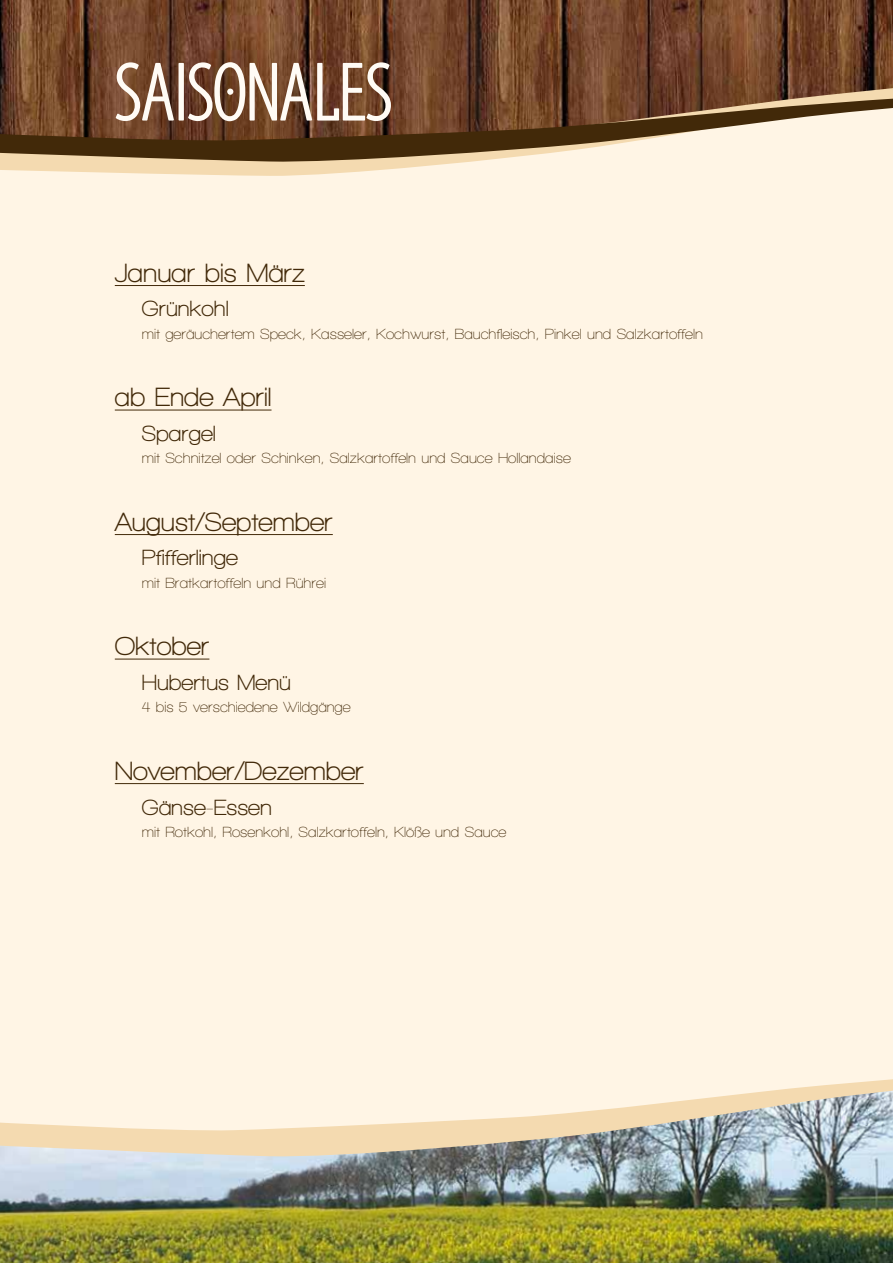
<style>
.page{position:relative;width:893px;height:1263px;background:#fff}
.page>*{position:absolute;margin:0;border:0;box-sizing:border-box;transform-origin:0 0}
.t1{font:condensed 85.35px "Santana";color:#fffbf5}
.t2{font:700 27px "Walkway";color:#422909}
.t3{font:700 22.5px "Walkway";color:#422909}
.t4{font:600 15px "Walkway";color:#422909}
</style>
<div class="page">
<img style="left:0;top:0;width:893px;height:87px">
<img style="left:0;top:1158px;width:893px;height:105px">
<div style="left:0;top:176px;width:893px;height:902px;background:#fff5e5"></div>
<svg style="left:0;top:87px;width:893px;height:89px;background:#bba087"></svg>
<svg style="left:0;top:98px;width:893px;height:65px;background:#896c51"></svg>
<svg style="left:0;top:1078px;width:893px;height:80px;background:#e2dac9"></svg>
<hr style="left:115px;top:285px;width:190px;height:1px;background:#422909">
<hr style="left:115px;top:410px;width:157px;height:1px;background:#422909">
<hr style="left:115px;top:534px;width:218px;height:1px;background:#422909">
<hr style="left:115px;top:659px;width:94px;height:1px;background:#422909">
<hr style="left:115px;top:783px;width:249px;height:1px;background:#422909">
<h1 class="t1" style="left:115px;top:51px;width:279px">SAISONALES</h1>
<h2 class="t2" style="left:115px;top:258px;width:192px">Januar bis März</h2>
<h3 class="t3" style="left:142px;top:297px;width:88px">Grünkohl</h3>
<p class="t4" style="left:142px;top:326px;width:563px">mit geräuchertem Speck, Kasseler, Kochwurst, Bauchfleisch, Pinkel und Salzkartoffeln</p>
<h2 class="t2" style="left:115px;top:383px;width:158px">ab Ende April</h2>
<h3 class="t3" style="left:142px;top:421px;width:76px">Spargel</h3>
<p class="t4" style="left:142px;top:450px;width:431px">mit Schnitzel oder Schinken, Salzkartoffeln und Sauce Hollandaise</p>
<h2 class="t2" style="left:115px;top:507px;width:219px">August/September</h2>
<h3 class="t3" style="left:142px;top:546px;width:98px">Pfifferlinge</h3>
<p class="t4" style="left:142px;top:575px;width:186px">mit Bratkartoffeln und Rührei</p>
<h2 class="t2" style="left:115px;top:632px;width:96px">Oktober</h2>
<h3 class="t3" style="left:142px;top:670px;width:151px">Hubertus Menü</h3>
<p class="t4" style="left:142px;top:699px;width:210px">4 bis 5 verschiedene Wildgänge</p>
<h2 class="t2" style="left:115px;top:756px;width:250px">November/Dezember</h2>
<h3 class="t3" style="left:142px;top:795px;width:132px">Gänse-Essen</h3>
<p class="t4" style="left:142px;top:824px;width:366px">mit Rotkohl, Rosenkohl, Salzkartoffeln, Klöße und Sauce</p>
</div>
